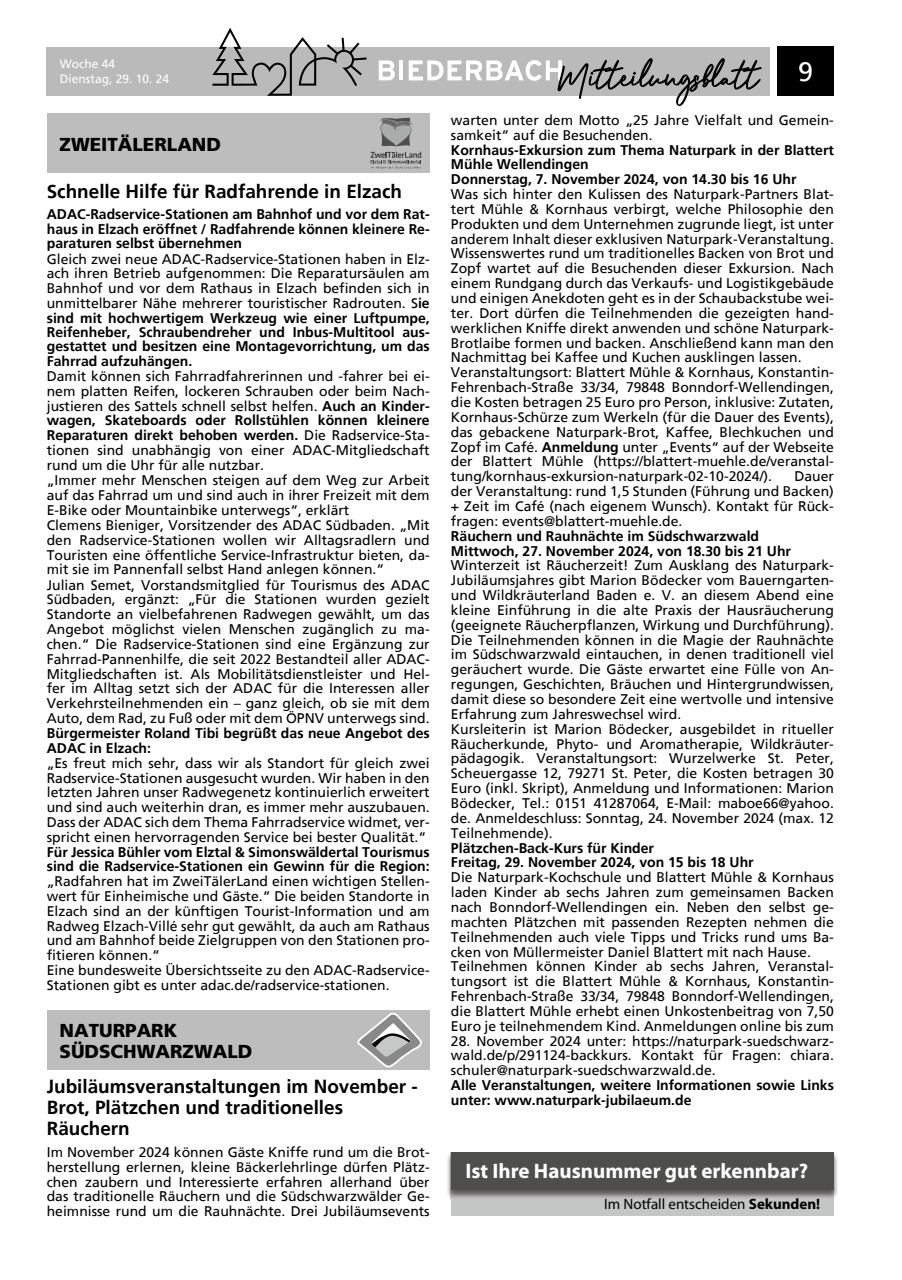
<style>
.page{position:relative;width:902px;height:1280px;background:#fff}
.page>*{position:absolute;margin:0;border:0;box-sizing:border-box;transform-origin:0 0}
.t1{font:27px "Frutiger";color:#fff}
.t2{font:700 21px "Myriad Pro";color:#fff}
.t3{font:700 18.9px/21px "Frutiger";color:#000}
.t4{font:900 18.75px/21px "Frutiger";color:#000}
.t5{font:15px "Myriad Pro";color:#000}
.t6{font:13.95px/14.9px "Frutiger";color:#000}
.t7{font:700 13.95px/14.9px "Frutiger";color:#000}
.t8{font:12px/15px "Frutiger";color:#fff}
.s1{font-weight:700}
</style>
<div class="page">
<div style="left:47px;top:47px;width:723px;height:49px;background:#bababb"></div>
<div style="left:777px;top:47px;width:56px;height:49px;background:#000"></div>
<svg style="left:212px;top:28px;width:154px;height:68px"></svg>
<svg style="left:379px;top:60px;width:16px;height:20px"></svg>
<hr style="left:399px;top:60px;width:4px;height:20px;background:#fff">
<svg style="left:408px;top:58px;width:353px;height:48px"></svg>
<div style="left:47px;top:114px;width:382px;height:59px;background:#bdbdbe"></div>
<svg style="left:370px;top:118px;width:52px;height:51px"></svg>
<div style="left:47px;top:1010px;width:382px;height:60px;background:#bdbdbe"></div>
<svg style="left:357px;top:1012px;width:65px;height:56px"></svg>
<div style="left:451px;top:1152px;width:382px;height:64px;background:#c4c5c5"></div>
<img style="left:447px;top:1152px;width:391px;height:47px">
<img style="left:451px;top:1190px;width:382px;height:9px">
<div style="left:451px;top:1152px;width:382px;height:38px;background:#4e4e4d"></div>
<p class="t8" style="left:60px;top:56px;width:111px">Woche 44<br>Dienstag, 29. 10. 24</p>
<h3 class="t4" style="left:60px;top:133px;width:163px">ZWEITÄLERLAND</h3>
<h3 class="t3" style="left:47px;top:181px;width:356px">Schnelle Hilfe für Radfahrende in Elzach</h3>
<p class="t7" style="left:47px;top:207px;width:384px;text-align:justify">ADAC-Radservice-Stationen am Bahnhof und vor dem Rat&shy;haus in Elzach eröffnet / Radfahrende können kleinere Re&shy;paraturen selbst übernehmen</p>
<p class="t6" style="left:47px;top:251px;width:384px;text-align:justify">Gleich zwei neue ADAC-Radservice-Stationen haben in Elz&shy;ach ihren Betrieb aufgenommen: Die Reparatursäulen am Bahnhof und vor dem Rathaus in Elzach befinden sich in unmittelbarer Nähe mehrerer touristischer Radrouten. S<span class="s1">ie sind mit hochwertigem Werkzeug wie einer Luftpumpe, Reifenheber, Schraubendreher und Inbus-Multitool aus&shy;gestattet und besitzen eine Montagevorrichtung, um das Fahrrad aufzuhängen.</span></p>
<p class="t6" style="left:47px;top:369px;width:384px">Damit können sich Fahrradfahrerinnen und -fahrer bei ei&shy;nem platten Reifen, lockeren Schrauben oder beim Nach&shy;justieren des Sattels schnell selbst helfen. <span class="s1">Auch an Kinder&shy;wagen, Skateboards oder Rollstühlen können kleinere Reparaturen direkt behoben werden.</span> Die Radservice-Sta&shy;tionen sind unabhängig von einer ADAC-Mitgliedschaft rund um die Uhr für alle nutzbar.<br>„Immer mehr Menschen steigen auf dem Weg zur Arbeit auf das Fahrrad um und sind auch in ihrer Freizeit mit dem E-Bike oder Mountainbike unterwegs“, erklärt<br>Clemens Bieniger, Vorsitzender des ADAC Südbaden. „Mit den Radservice-Stationen wollen wir Alltagsradlern und Touristen eine öffentliche Service-Infrastruktur bieten, da&shy;mit sie im Pannenfall selbst Hand anlegen können.“<br>Julian Semet, Vorstandsmitglied für Tourismus des ADAC Südbaden, ergänzt: „Für die Stationen wurden gezielt Standorte an vielbefahrenen Radwegen gewählt, um das Angebot möglichst vielen Menschen zugänglich zu ma&shy;chen.“ Die Radservice-Stationen sind eine Ergänzung zur Fahrrad-Pannenhilfe, die seit 2022 Bestandteil aller ADAC-Mitgliedschaften ist. Als Mobilitätsdienstleister und Hel&shy;fer im Alltag setzt sich der ADAC für die Interessen aller Verkehrsteilnehmenden ein – ganz gleich, ob sie mit dem Auto, dem Rad, zu Fuß oder mit dem ÖPNV unterwegs sind.</p>
<p class="t7" style="left:47px;top:725px;width:384px">Bürgermeister Roland Tibi begrüßt das neue Angebot des<br>ADAC in Elzach:</p>
<p class="t6" style="left:47px;top:755px;width:384px;text-align:justify">„Es freut mich sehr, dass wir als Standort für gleich zwei Radservice-Stationen ausgesucht wurden. Wir haben in den letzten Jahren unser Radwegenetz kontinuierlich erweitert und sind auch weiterhin dran, es immer mehr auszubauen.<br>Dass der ADAC sich dem Thema Fahrradservice widmet, ver&shy;spricht einen hervorragenden Service bei bester Qualität.“</p>
<p class="t7" style="left:47px;top:844px;width:384px;line-height:14.4px">Für Jessica Bühler vom Elztal &amp; Simonswäldertal Tourismus sind die Radservice-Stationen ein Gewinn für die Region:</p>
<p class="t6" style="left:47px;top:873px;width:384px">„Radfahren hat im ZweiTälerLand einen wichtigen Stellen&shy;wert für Einheimische und Gäste.“ Die beiden Standorte in Elzach sind an der künftigen Tourist-Information und am Radweg Elzach-Villé sehr gut gewählt, da auch am Rathaus und am Bahnhof beide Zielgruppen von den Stationen pro&shy;fitieren können.“<br>Eine bundesweite Übersichtsseite zu den ADAC-Radservice-Stationen gibt es unter adac.de/radservice-stationen.</p>
<h3 class="t4" style="left:60px;top:1019px;width:194px">NATURPARK<br>SÜDSCHWARZWALD</h3>
<h3 class="t3" style="left:47px;top:1076px;width:372px">Jubiläumsveranstaltungen im November -<br>Brot, Plätzchen und traditionelles<br>Räuchern</h3>
<p class="t6" style="left:47px;top:1144px;width:384px;text-align:justify">Im November 2024 können Gäste Kniffe rund um die Brot&shy;herstellung erlernen, kleine Bäckerlehrlinge dürfen Plätz&shy;chen zaubern und Interessierte erfahren allerhand über das traditionelle Räuchern und die Südschwarzwälder Ge&shy;heimnisse rund um die Rauhnächte. Drei Jubiläumsevents</p>
<h1 class="t1" style="left:798px;top:56px;width:17px">9</h1>
<p class="t6" style="left:451px;top:113px;width:384px">warten unter dem Motto „25 Jahre Vielfalt und Gemein&shy;samkeit“ auf die Besuchenden.</p>
<p class="t7" style="left:451px;top:142px;width:384px">Kornhaus-Exkursion zum Thema Naturpark in der Blattert<br>Mühle Wellendingen<br>Donnerstag, 7. November 2024, von 14.30 bis 16 Uhr</p>
<p class="t6" style="left:451px;top:187px;width:384px">Was sich hinter den Kulissen des Naturpark-Partners Blat&shy;tert Mühle &amp; Kornhaus verbirgt, welche Philosophie den Produkten und dem Unternehmen zugrunde liegt, ist unter anderem Inhalt dieser exklusiven Naturpark-Veranstaltung.<br>Wissenswertes rund um traditionelles Backen von Brot und Zopf wartet auf die Besuchenden dieser Exkursion. Nach einem Rundgang durch das Verkaufs- und Logistikgebäude und einigen Anekdoten geht es in der Schaubackstube wei&shy;ter. Dort dürfen die Teilnehmenden die gezeigten hand&shy;werklichen Kniffe direkt anwenden und schöne Naturpark-Brotlaibe formen und backen. Anschließend kann man den Nachmittag bei Kaffee und Kuchen ausklingen lassen.<br>Veranstaltungsort: Blattert Mühle &amp; Kornhaus, Konstantin-Fehrenbach-Straße 33/34, 79848 Bonndorf-Wellendingen, die Kosten betragen 25 Euro pro Person, inklusive: Zutaten, Kornhaus-Schürze zum Werkeln (für die Dauer des Events), das gebackene Naturpark-Brot, Kaffee, Blechkuchen und Zopf im Café. <span class="s1">Anmeldung</span> unter „Events“ auf der Webseite der Blattert Mühle (https://blattert-muehle.de/veranstal&shy;tung/kornhaus-exkursion-naturpark-02-10-2024/).</p>
<p class="t6" style="left:451px;top:469px;width:384px;text-align:justify;text-indent:343px">Dauer der Veranstaltung: rund 1,5 Stunden (Führung und Backen) + Zeit im Café (nach eigenem Wunsch). Kontakt für Rück&shy;fragen: events@blattert-muehle.de.</p>
<p class="t7" style="left:451px;top:528px;width:341px">Räuchern und Rauhnächte im Südschwarzwald<br>Mittwoch, 27. November 2024, von 18.30 bis 21 Uhr</p>
<p class="t6" style="left:451px;top:558px;width:384px">Winterzeit ist Räucherzeit! Zum Ausklang des Naturpark-Jubiläumsjahres gibt Marion Bödecker vom Bauerngarten&shy;und Wildkräuterland Baden e. V. an diesem Abend eine kleine Einführung in die alte Praxis der Hausräucherung (geeignete Räucherpflanzen, Wirkung und Durchführung).<br>Die Teilnehmenden können in die Magie der Rauhnächte im Südschwarzwald eintauchen, in denen traditionell viel geräuchert wurde. Die Gäste erwartet eine Fülle von An&shy;regungen, Geschichten, Bräuchen und Hintergrundwissen, damit diese so besondere Zeit eine wertvolle und intensive Erfahrung zum Jahreswechsel wird.<br>Kursleiterin ist Marion Bödecker, ausgebildet in ritueller Räucherkunde, Phyto- und Aromatherapie, Wildkräuter&shy;pädagogik. Veranstaltungsort: Wurzelwerke St. Peter, Scheuergasse 12, 79271 St. Peter, die Kosten betragen 30<br>Euro (inkl. Skript), Anmeldung und Informationen: Marion Bödecker, Tel.: 0151 41287064, E-Mail: maboe66@yahoo. de. Anmeldeschluss: Sonntag, 24. November 2024 (max. 12<br>Teilnehmende).</p>
<p class="t7" style="left:451px;top:840px;width:304px">Plätzchen-Back-Kurs für Kinder<br>Freitag, 29. November 2024, von 15 bis 18 Uhr</p>
<p class="t6" style="left:451px;top:870px;width:384px">Die Naturpark-Kochschule und Blattert Mühle &amp; Kornhaus laden Kinder ab sechs Jahren zum gemeinsamen Backen nach Bonndorf-Wellendingen ein. Neben den selbst ge&shy;machten Plätzchen mit passenden Rezepten nehmen die Teilnehmenden auch viele Tipps und Tricks rund ums Ba&shy;cken von Müllermeister Daniel Blattert mit nach Hause.<br>Teilnehmen können Kinder ab sechs Jahren, Veranstal&shy;tungsort ist die Blattert Mühle &amp; Kornhaus, Konstantin-Fehrenbach-Straße 33/34, 79848 Bonndorf-Wellendingen, die Blattert Mühle erhebt einen Unkostenbeitrag von 7,50<br>Euro je teilnehmendem Kind. Anmeldungen online bis zum</p>
<p class="t6" style="left:451px;top:1033px;width:384px;text-align:justify">28. November 2024 unter: https://naturpark-suedschwarz&shy;wald.de/p/291124-backkurs. Kontakt für Fragen: chiara. schuler@naturpark-suedschwarzwald.de.</p>
<p class="t7" style="left:451px;top:1077px;width:384px">Alle Veranstaltungen, weitere Informationen sowie Links unter: www.naturpark-jubilaeum.de</p>
<h2 class="t2" style="left:465px;top:1157px;width:344px">Ist Ihre Hausnummer gut erkennbar?</h2>
<p class="t5" style="left:604px;top:1195px;width:218px">Im Notfall entscheiden <span class="s1">Sekunden!</span></p>
</div>
